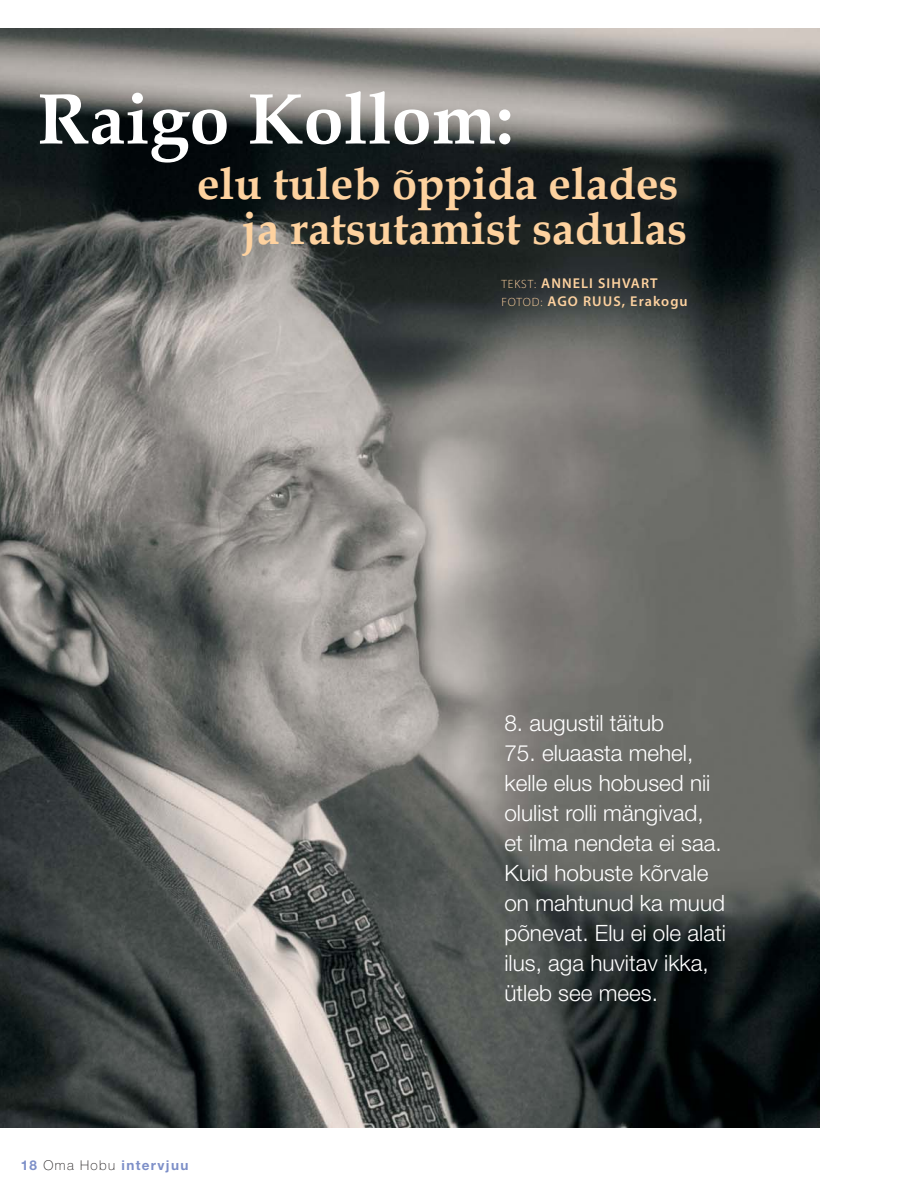
<style>
.page{position:relative;width:919px;height:1191px;background:#fff}
.page>*{position:absolute;margin:0;border:0;box-sizing:border-box;transform-origin:0 0}
.t1{font:700 72px "Book Antiqua";color:#fff}
.t2{font:700 45px/45px "Book Antiqua";color:#fed29f;text-align:right}
.t3{font:300 22.5px/30px "Helvetica Neue LT Std";color:#fff}
.t4{font:600 14.25px/18px "Myriad Pro";letter-spacing:.075em;color:#fed29f}
.t5{font:700 13.5px "Helvetica Neue LT Std";letter-spacing:.1em;color:#7d8fc8}
.s1{font-weight:300;font-size:12px}
.s2{font-weight:100;color:#231f20}
</style>
<div class="page">
<img style="left:0;top:28px;width:819px;height:1099px">
<h1 class="t1" style="left:37px;top:77px;width:478px">Raigo Kollom:</h1>
<h2 class="t2" style="left:197px;top:162px;width:491px">elu tuleb õppida elades ja ratsutamist sadulas</h2>
<p class="t4" style="left:501px;top:275px;width:188px"><span class="s1">TEKST:</span> ANNELI SIHVART<br><span class="s1">FOTOD:</span> AGO RUUS, Erakogu</p>
<p class="t5" style="left:21px;top:1160px;width:169px">18 <span class="s2">Oma Hobu</span> intervjuu</p>
<p class="t3" style="left:504px;top:710px;width:161px">8. augustil täitub</p>
<p class="t3" style="left:504px;top:740px;width:223px">75. eluaasta mehel, kelle elus hobused nii olulist rolli mängivad, et ilma nendeta ei saa.<br>Kuid hobuste kõrvale on mahtunud ka muud põnevat. Elu ei ole alati ilus, aga huvitav ikka, ütleb see mees.</p>
</div>
